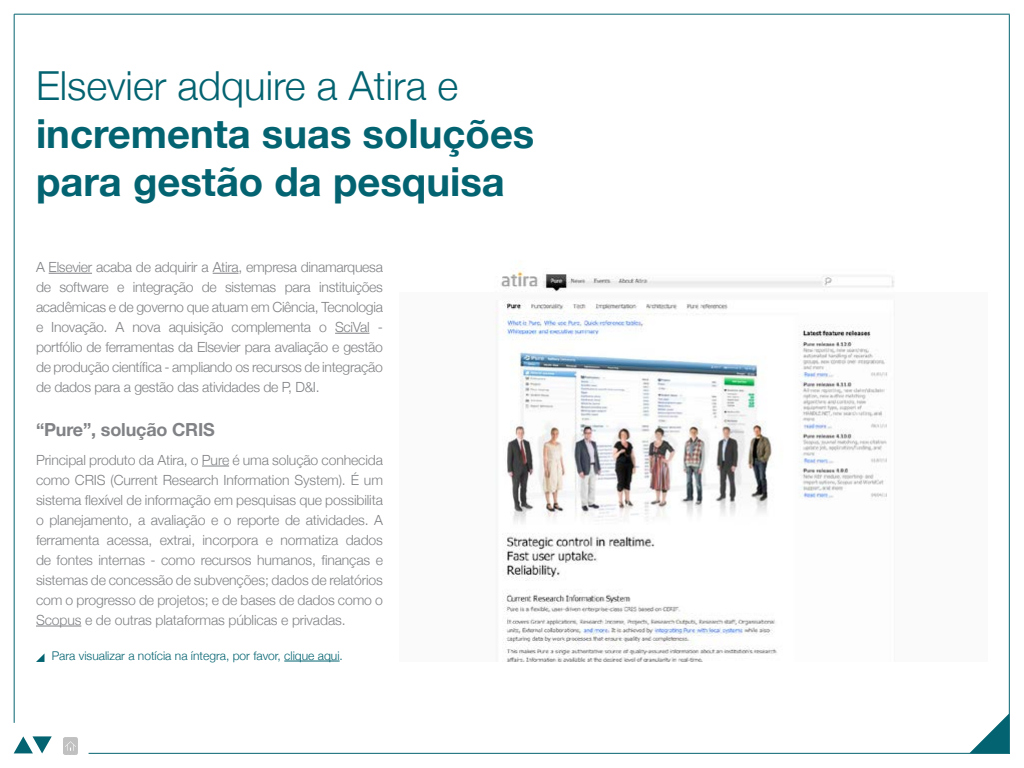
<style>
.page{position:relative;width:1024px;height:768px;background:#fff}
.page>*{position:absolute;margin:0;border:0;box-sizing:border-box;transform-origin:0 0}
.t1{font:700 40px/48px "Helvetica Neue";color:#036370}
.t2{font:300 40px "Helvetica Neue";color:#036370}
.t3{font:700 18px "Helvetica Neue";letter-spacing:-.01em;color:#808285}
.t4{font:300 14px/20px "Helvetica Neue";letter-spacing:-.015em;color:#808285;text-align:justify}
.t5{font:300 12px "Helvetica Neue";color:#036370}
</style>
<div class="page">
<hr style="left:14px;top:14px;width:1px;height:709px;background:#036370">
<hr style="left:89px;top:753px;width:921px;height:1px;background:#036370">
<hr style="left:14px;top:14px;width:996px;height:1px;background:#036370">
<hr style="left:1009px;top:15px;width:1px;height:739px;background:#036370">
<svg style="left:969px;top:713px;width:40px;height:40px"></svg>
<hr style="left:49px;top:273px;width:43px;height:1px;background:#808285">
<svg style="left:213px;top:273px;width:25px;height:1px"></svg>
<hr style="left:335px;top:333px;width:34px;height:1px;background:#808285">
<svg style="left:202px;top:466px;width:27px;height:1px"></svg>
<hr style="left:36px;top:626px;width:45px;height:1px;background:#808285">
<img style="left:495px;top:270px;width:400px;height:392px">
<hr style="left:284px;top:661px;width:56px;height:1px;background:#036370">
<svg style="left:36px;top:653px;width:9px;height:9px"></svg>
<svg style="left:14px;top:736px;width:38px;height:17px"></svg>
<img style="left:63px;top:737px;width:14px;height:17px">
<h1 class="t2" style="left:36px;top:53px;width:424px">Elsevier adquire a Atira e</h1>
<h1 class="t1" style="left:36px;top:107px;width:500px">incrementa suas soluções para gestão da pesquisa</h1>
<p class="t4" style="left:36px;top:256px;width:349px">A Elsevier acaba de adquirir a Atira, empresa dinamarquesa de software e integração de sistemas para instituições acadêmicas e de governo que atuam em Ciência, Tecnologia e Inovação. A nova aquisição complementa o SciVal - portfólio de ferramentas da Elsevier para avaliação e gestão de produção científica - ampliando os recursos de integração de dados para a gestão das atividades de P, D&amp;I.</p>
<p class="t3" style="left:36px;top:413px;width:180px">“Pure”, solução CRIS</p>
<p class="t4" style="left:36px;top:449px;width:349px">Principal produto da Atira, o Pure é uma solução conhecida como CRIS (Current Research Information System). É um sistema flexível de informação em pesquisas que possibilita o planejamento, a avaliação e o reporte de atividades. A ferramenta acessa, extrai, incorpora e normatiza dados de fontes internas - como recursos humanos, finanças e sistemas de concessão de subvenções; dados de relatórios com o progresso de projetos; e de bases de dados como o Scopus e de outras plataformas públicas e privadas.</p>
<p class="t5" style="left:52px;top:646px;width:293px">Para visualizar a notícia na íntegra, por favor, clique aqui.</p>
</div>
